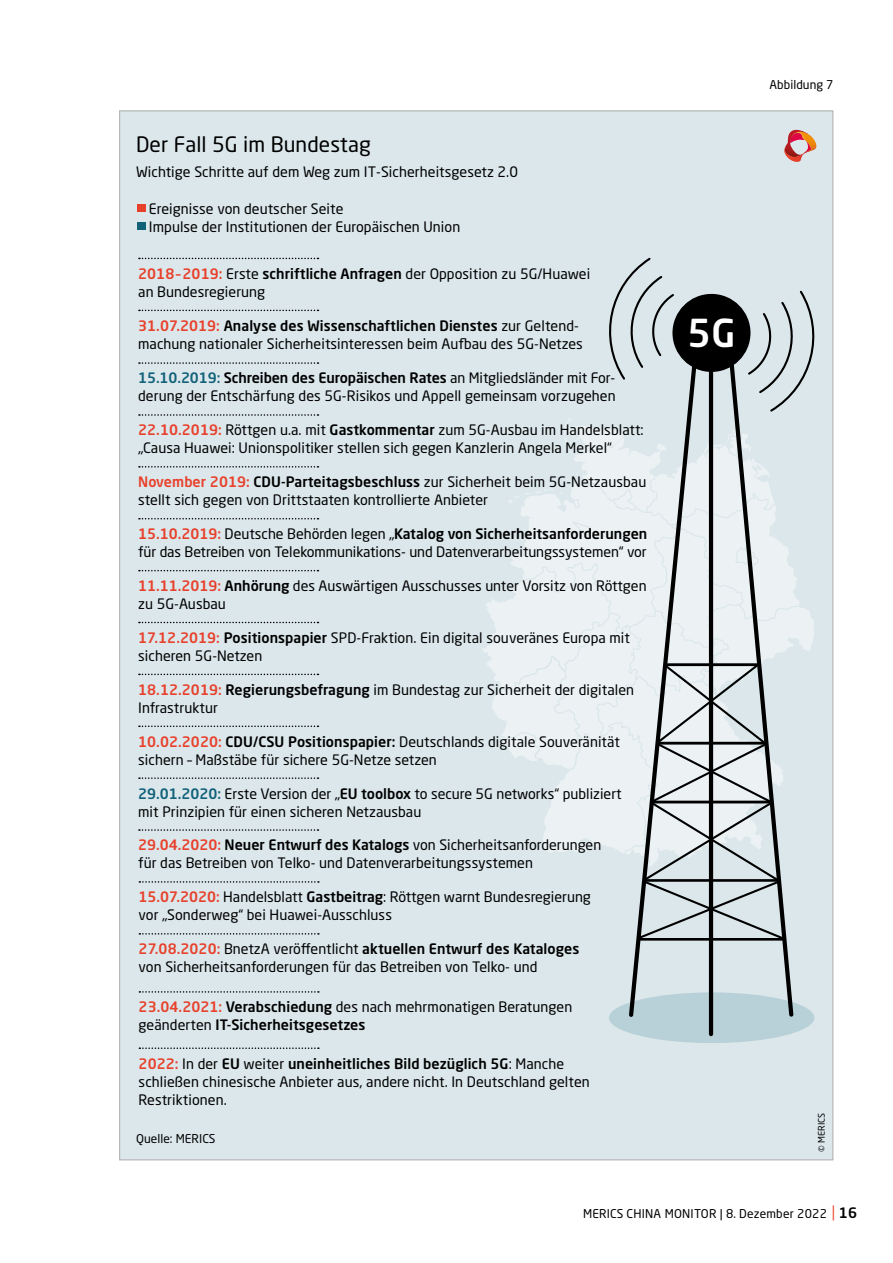
<style>
.page{position:relative;width:893px;height:1263px;background:#fff}
.page>*{position:absolute;margin:0;border:0;box-sizing:border-box;transform-origin:0 0}
.t1{font:500 38.1px "Neo Sans Pro";color:#fff}
.t2{font:21px "Neo Sans Pro";letter-spacing:.005em;color:#000}
.t3{font:14.25px/18px "Neo Sans Pro";letter-spacing:.005em;color:#000}
.t4{font:12px "Neo Sans Pro";letter-spacing:.01em;color:#000}
.t5{font:9px "Neo Sans Pro";letter-spacing:.005em;color:#000}
.s1{font-weight:500;color:#e8402b}
.s2{font-weight:500}
.s3{font-weight:500;color:#e8412c}
.s4{font-weight:500;color:#116179}
.s5{font-family:"Meta Serif Pro";font-size:16.5px;color:#e8402b}
.s6{font-weight:500;font-size:14.25px}
</style>
<div class="page">
<div style="left:119px;top:110px;width:714px;height:1050px;background:#dbe7eb;border:1px solid #b3b3b3"></div>
<img style="left:812px;top:137px;width:5px;height:14px">
<svg style="left:784px;top:129px;width:28px;height:33px"></svg>
<div style="left:137px;top:204px;width:9px;height:8px;background:#e8402b"></div>
<div style="left:137px;top:222px;width:9px;height:8px;background:#116179"></div>
<svg style="left:139px;top:414px;width:179px;height:2px"></svg>
<svg style="left:139px;top:466px;width:179px;height:2px"></svg>
<svg style="left:139px;top:518px;width:179px;height:1px"></svg>
<svg style="left:139px;top:570px;width:179px;height:1px"></svg>
<svg style="left:139px;top:622px;width:179px;height:1px"></svg>
<svg style="left:139px;top:674px;width:179px;height:1px"></svg>
<svg style="left:139px;top:725px;width:179px;height:2px"></svg>
<svg style="left:139px;top:777px;width:179px;height:2px"></svg>
<svg style="left:139px;top:829px;width:179px;height:2px"></svg>
<svg style="left:139px;top:881px;width:180px;height:2px"></svg>
<svg style="left:139px;top:933px;width:180px;height:1px"></svg>
<svg style="left:139px;top:991px;width:180px;height:2px"></svg>
<svg style="left:139px;top:1047px;width:180px;height:2px"></svg>
<svg style="left:139px;top:362px;width:179px;height:2px"></svg>
<svg style="left:139px;top:310px;width:179px;height:1px"></svg>
<svg style="left:139px;top:258px;width:179px;height:1px"></svg>
<div style="left:609px;top:992px;width:205px;height:51px;background:#b8d0d7;border-radius:50%"></div>
<hr style="left:709px;top:362px;width:4px;height:672px;background:#000">
<svg style="left:626px;top:941px;width:59px;height:76px"></svg>
<svg style="left:691px;top:941px;width:103px;height:78px"></svg>
<svg style="left:483px;top:257px;width:332px;height:684px"></svg>
<h2 class="t2" style="left:136px;top:131px;width:236px">Der Fall 5G im Bundestag</h2>
<p class="t3" style="left:136px;top:163px;width:383px">Wichtige Schritte auf dem Weg zum IT-Sicherheitsgesetz 2.0</p>
<p class="t3" style="left:149px;top:199px;width:313px">Ereignisse von deutscher Seite<br>Impulse der Institutionen der Europäischen Union</p>
<p class="t3" style="left:138px;top:264px;width:454px"><span class="s1">2018–2019:</span> Erste <span class="s2">schriftliche Anfragen</span> der Opposition zu 5G/Huawei an Bundesregierung</p>
<p class="t3" style="left:138px;top:316px;width:446px"><span class="s3">31.07.2019:</span> <span class="s2">Analyse des Wissenschaftlichen Dienstes</span> zur Geltend&shy;machung nationaler Sicherheitsinteressen beim Aufbau des 5G-Netzes</p>
<p class="t3" style="left:138px;top:369px;width:479px"><span class="s4">15.10.2019:</span> <span class="s2">Schreiben des Europäischen Rates</span> an Mitgliedsländer mit For&shy;derung der Entschärfung des 5G-Risikos und Appell gemeinsam vorzugehen</p>
<p class="t3" style="left:138px;top:421px;width:507px"><span class="s1">22.10.2019:</span> Röttgen u.a. mit <span class="s2">Gastkommentar</span> zum 5G-Ausbau im Handelsblatt: „Causa Huawei: Unionspolitiker stellen sich gegen Kanzlerin Angela Merkel“</p>
<p class="t3" style="left:138px;top:473px;width:510px"><span class="s3">November 2019:</span> <span class="s2">CDU-Parteitagsbeschluss</span> zur Sicherheit beim 5G-Netzausbau stellt sich gegen von Drittstaaten kontrollierte Anbieter</p>
<p class="t3" style="left:138px;top:525px;width:511px"><span class="s1">15.10.2019:</span> Deutsche Behörden legen „<span class="s2">Katalog von Sicherheitsanforderungen </span>für das Betreiben von Telekommunikations- und Datenverarbeitungssystemen“ vor</p>
<p class="t3" style="left:138px;top:577px;width:510px"><span class="s3">11.11.2019:</span> <span class="s2">Anhörung</span> des Auswärtigen Ausschusses unter Vorsitz von Röttgen zu 5G-Ausbau</p>
<p class="t3" style="left:138px;top:628px;width:493px"><span class="s3">17.12.2019:</span> <span class="s2">Positionspapier</span> SPD-Fraktion. Ein digital souveränes Europa mit sicheren 5G-Netzen</p>
<p class="t3" style="left:138px;top:680px;width:497px"><span class="s3">18.12.2019:</span> <span class="s2">Regierungsbefragung</span> im Bundestag zur Sicherheit der digitalen<br>Infrastruktur</p>
<p class="t3" style="left:138px;top:732px;width:483px"><span class="s3">10.02.2020:</span> <span class="s2">CDU/CSU Positionspapier:</span> Deutschlands digitale Souveränität sichern – Maßstäbe für sichere 5G-Netze setzen</p>
<p class="t3" style="left:138px;top:784px;width:485px"><span class="s4">29.01.2020:</span> Erste Version der „<span class="s2">EU toolbox</span> to secure 5G networks“ publiziert mit Prinzipien für einen sicheren Netzausbau</p>
<p class="t3" style="left:138px;top:836px;width:465px"><span class="s3">29.04.2020:</span> <span class="s2">Neuer Entwurf des Katalogs</span> von Sicherheitsanforderungen für das Betreiben von Telko- und Datenverarbeitungssystemen</p>
<p class="t3" style="left:139px;top:888px;width:454px"><span class="s3">15.07.2020:</span> Handelsblatt <span class="s2">Gastbeitrag</span>: Röttgen warnt Bundesregierung vor „Sonderweg“ bei Huawei-Ausschluss</p>
<p class="t3" style="left:139px;top:940px;width:442px"><span class="s3">27.08.2020:</span> BnetzA veröffentlicht <span class="s2">aktuellen Entwurf des Kataloges </span>von Sicherheitsanforderungen für das Betreiben von Telko- und</p>
<p class="t3" style="left:139px;top:998px;width:435px"><span class="s3">23.04.2021:</span> <span class="s2">Verabschiedung</span> des nach mehrmonatigen Beratungen geänderten <span class="s2">IT-Sicherheitsgesetzes</span></p>
<p class="t3" style="left:139px;top:1054px;width:453px"><span class="s3">2022:</span> In der <span class="s2">EU</span> weiter <span class="s2">uneinheitliches Bild bezüglich 5G</span>: Manche schließen chinesische Anbieter aus, andere nicht. In Deutschland gelten<br>Restriktionen.</p>
<p class="t4" style="left:136px;top:1132px;width:81px">Quelle: MERICS</p>
<p class="t4" style="left:770px;top:78px;width:65px">Abbildung 7</p>
<h1 class="t1" style="left:687px;top:309px;width:50px">5G</h1>
<p class="t5" style="left:816px;top:1152px;width:40px;rotate:-90deg">© MERICS</p>
<p class="t4" style="left:583px;top:1206px;width:275px">MERICS CHINA MONITOR | 8. Dezember 2022 <span class="s5">|</span> <span class="s6">16</span></p>
</div>
